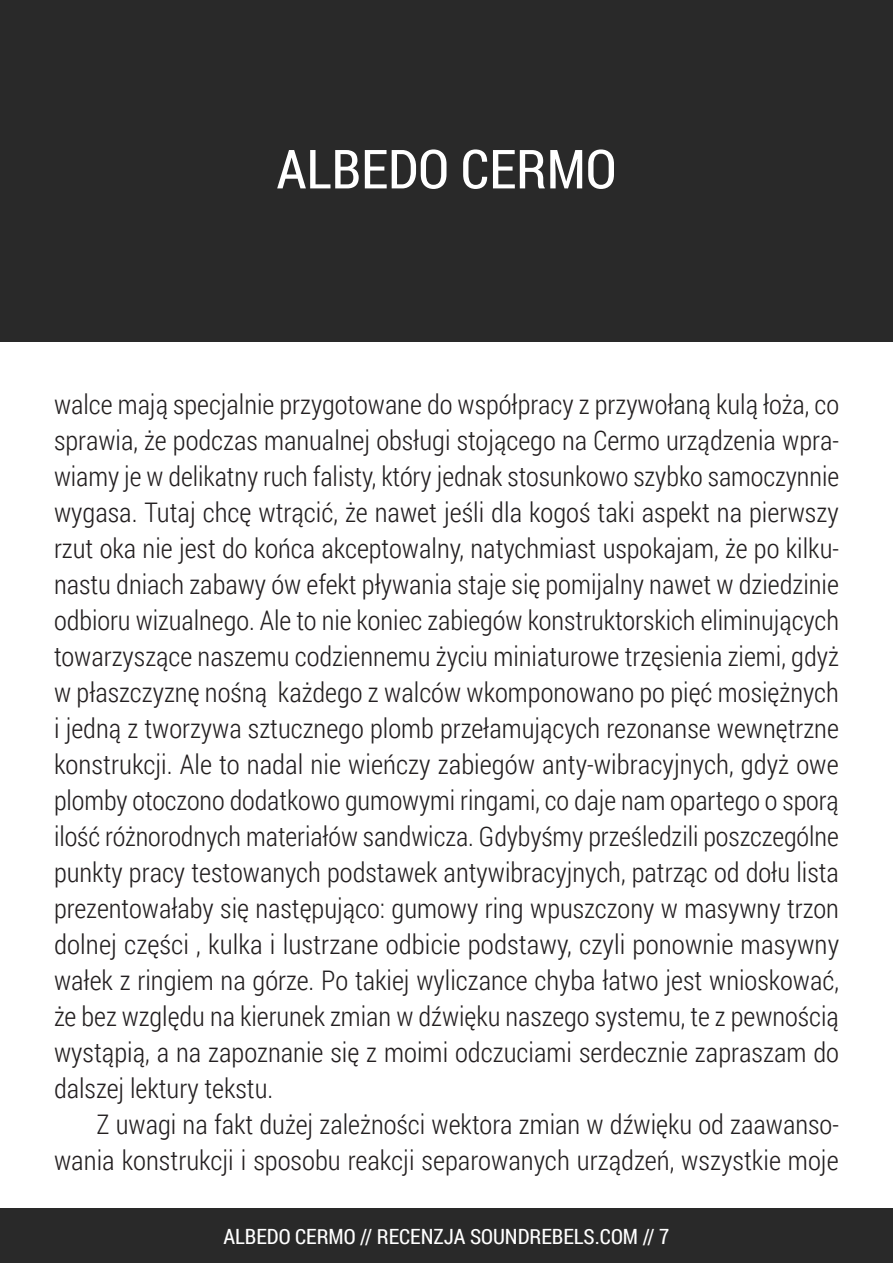
<style>
.page{position:relative;width:893px;height:1263px;background:#fff}
.page>*{position:absolute;margin:0;border:0;box-sizing:border-box;transform-origin:0 0}
.t1{font:54px "Roboto Condensed";color:#fff}
._002_Akapit_zwykły{font:300 27px/36px "Roboto Condensed";color:#231f20;text-align:justify}
.t2{font:21px "Roboto Condensed";color:#fff}
</style>
<div class="page">
<div style="left:0;top:0;width:893px;height:342px;background:#292929"></div>
<div style="left:0;top:1209px;width:893px;height:54px;background:#292929"></div>
<p class="t1" style="left:276px;top:132px;width:341px">ALBEDO CERMO</p>
<p class="_002_Akapit_zwykły" style="left:54px;top:386px;width:787px">walce mają specjalnie przygotowane do współpracy z przywołaną kulą łoża, co sprawia, że podczas manualnej obsługi stojącego na Cermo urządzenia wpra&shy;wiamy je w delikatny ruch falisty, który jednak stosunkowo szybko samoczynnie wygasa. Tutaj chcę wtrącić, że nawet jeśli dla kogoś taki aspekt na pierwszy rzut oka nie jest do końca akceptowalny, natychmiast uspokajam, że po kilku&shy;nastu dniach zabawy ów efekt pływania staje się pomijalny nawet w dziedzinie odbioru wizualnego. Ale to nie koniec zabiegów konstruktorskich eliminujących towarzyszące naszemu codziennemu życiu miniaturowe trzęsienia ziemi, gdyż w płaszczyznę nośną każdego z walców wkomponowano po pięć mosiężnych i jedną z tworzywa sztucznego plomb przełamujących rezonanse wewnętrzne konstrukcji. Ale to nadal nie wieńczy zabiegów anty-wibracyjnych, gdyż owe plomby otoczono dodatkowo gumowymi ringami, co daje nam opartego o sporą ilość różnorodnych materiałów sandwicza. Gdybyśmy prześledzili poszczególne punkty pracy testowanych podstawek antywibracyjnych, patrząc od dołu lista prezentowałaby się następująco: gumowy ring wpuszczony w masywny trzon dolnej części , kulka i lustrzane odbicie podstawy, czyli ponownie masywny wałek z ringiem na górze. Po takiej wyliczance chyba łatwo jest wnioskować, że bez względu na kierunek zmian w dźwięku naszego systemu, te z pewnością wystąpią, a na zapoznanie się z moimi odczuciami serdecznie zapraszam do dalszej lektury tekstu.</p>
<p class="_002_Akapit_zwykły" style="left:54px;top:1106px;width:786px;text-align:right">Z uwagi na fakt dużej zależności wektora zmian w dźwięku od zaawanso&shy;wania konstrukcji i sposobu reakcji separowanych urządzeń, wszystkie moje</p>
<p class="t2" style="left:224px;top:1221px;width:447px">ALBEDO CERMO // RECENZJA SOUNDREBELS.COM // 7</p>
</div>
